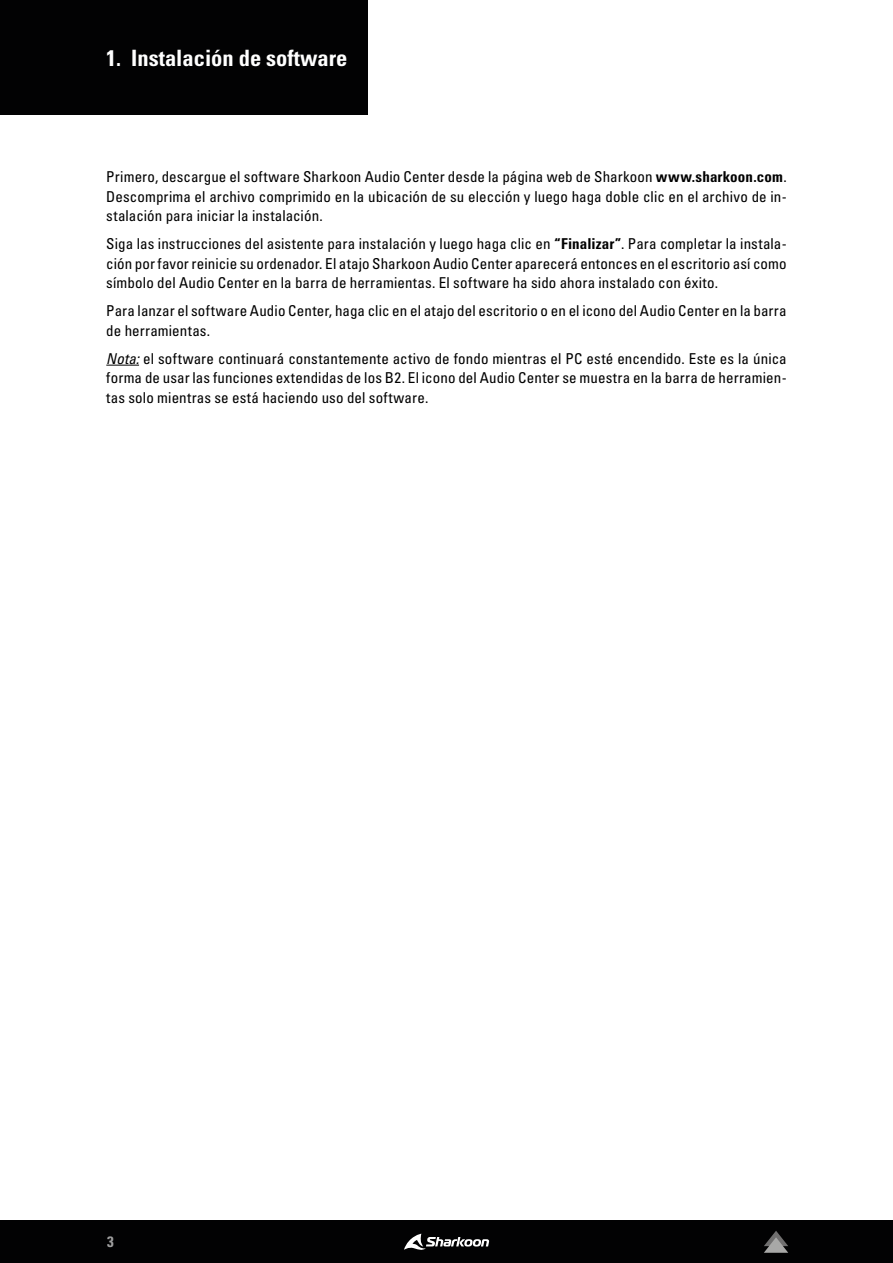
<style>
.page{position:relative;width:893px;height:1263px;background:#fff}
.page>*{position:absolute;margin:0;border:0;box-sizing:border-box;transform-origin:0 0}
.t1{font:22.5px "Univers LTCYR 67 Bold Cond";color:#fff}
.t2{font:condensed 15px/19.5px "Univers LTCYR 57";letter-spacing:.01em;color:#000;text-align:justify}
.t3{font:15px "Univers LTCYR 67 Bold Cond";color:#e3e3e3}
.s1{font-family:"Univers LTCYR 67 Bold Cond";font-stretch:normal}
.s2{font-family:"Univers LTCYR 57 Condensed Obl";font-stretch:normal}
</style>
<div class="page">
<div style="left:0;top:1220px;width:893px;height:43px;background:#020203"></div>
<svg style="left:764px;top:1231px;width:24px;height:22px"></svg>
<svg style="left:404px;top:1233px;width:85px;height:17px"></svg>
<div style="left:0;top:0;width:367px;height:115px;background:#020203"></div>
<hr style="left:106px;top:365px;width:33px;height:1px;background:#000">
<h1 class="t1" style="left:106px;top:44px;width:243px">1. Instalación de software</h1>
<p class="t2" style="left:106px;top:167px;width:682px">Primero, descargue el software Sharkoon Audio Center desde la página web de Sharkoon <span class="s1">www.sharkoon.com</span>.<br>Descomprima el archivo comprimido en la ubicación de su elección y luego haga doble clic en el archivo de in&shy;stalación para iniciar la instalación.</p>
<p class="t2" style="left:106px;top:234px;width:682px">Siga las instrucciones del asistente para instalación y luego haga clic en <span class="s1">“Finalizar”</span>. Para completar la instala&shy;ción por favor reinicie su ordenador. El atajo Sharkoon Audio Center aparecerá entonces en el escritorio así como símbolo del Audio Center en la barra de herramientas. El software ha sido ahora instalado con éxito.</p>
<p class="t2" style="left:106px;top:301px;width:682px">Para lanzar el software Audio Center, haga clic en el atajo del escritorio o en el icono del Audio Center en la barra de herramientas.</p>
<p class="t2" style="left:106px;top:348px;width:682px"><span class="s2">Nota:</span> el software continuará constantemente activo de fondo mientras el PC esté encendido. Este es la única forma de usar las funciones extendidas de los B2. El icono del Audio Center se muestra en la barra de herramien&shy;tas solo mientras se está haciendo uso del software.</p>
<p class="t3" style="left:107px;top:1232px;width:8px">3</p>
</div>
